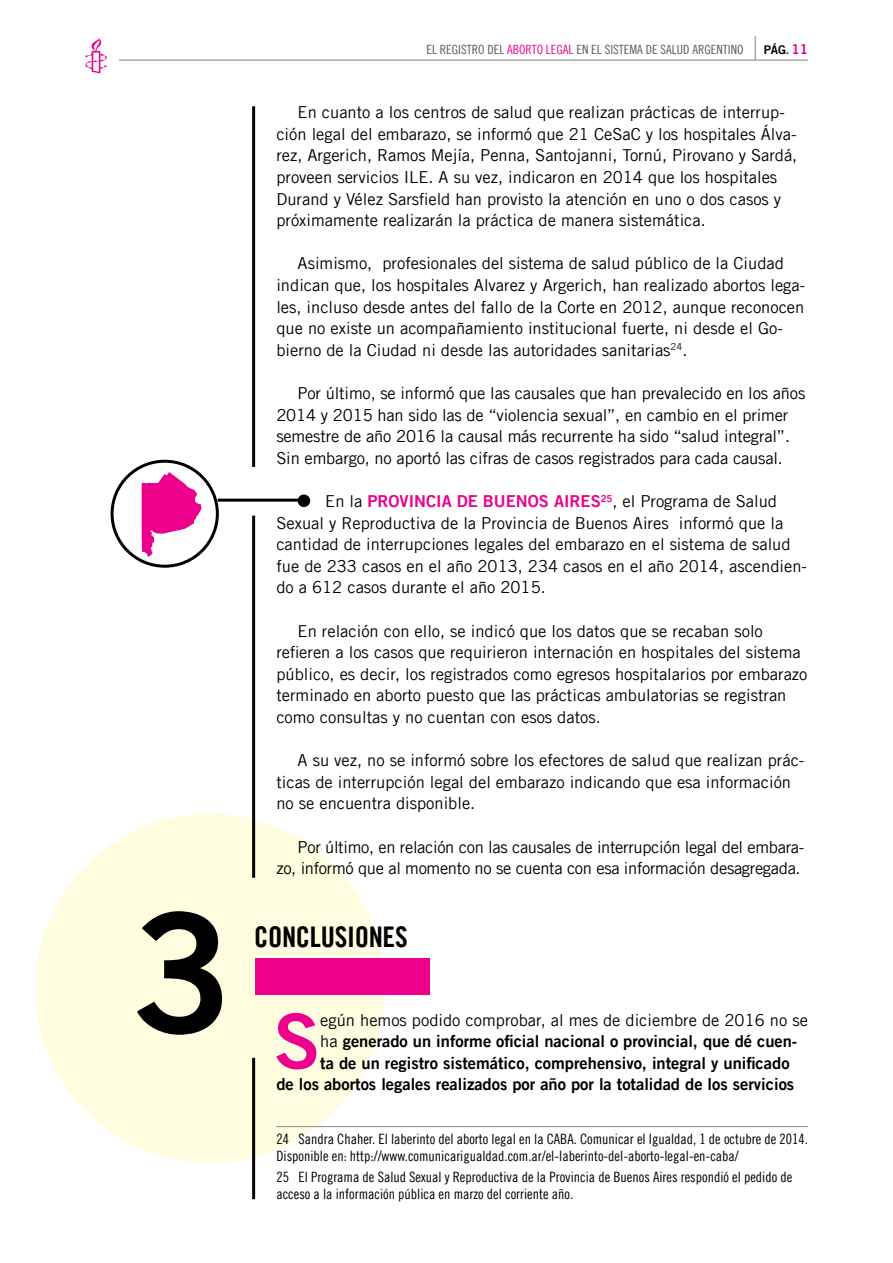
<style>
.page{position:relative;width:893px;height:1263px;background:#fff}
.page>*{position:absolute;margin:0;border:0;box-sizing:border-box;transform-origin:0 0}
.t1{font:166.5px "Amnesty Trade Gothic Bd 2";color:#000}
.t2{font:76.35px "Amnesty Trade Gothic Bd 2";color:#ec008c}
.t3{font:28.5px "Amnesty Trade Gothic Bd Cn 20";color:#000}
.t4{font:16.5px/21.6px "Amnesty Trade Gothic";color:#000}
.t5{font:16.5px "Amnesty Trade Gothic Bd 2";color:#000}
.t6{font:16.5px/21.6px "Amnesty Trade Gothic";letter-spacing:-.02em;color:#000;text-align:right}
.t7{font:14.25px/17.1px "Amnesty Trade Gothic Cn 18";color:#000}
.t8{font:12.75px "Amnesty Trade Gothic Cn 18";color:#58595b}
.t9{font:12px "Amnesty Trade Gothic Bd 2";color:#000}
.s1{color:#ec008c}
.s2{font-family:"Amnesty Trade Gothic Bd Cn 20"}
.s3{font-size:13.5px;color:#ec008c}
.s4{font-family:"Amnesty Trade Gothic Bd 2";color:#ec008c}
.s5{font-family:"Amnesty Trade Gothic"}
</style>
<div class="page">
<svg style="left:85px;top:38px;width:22px;height:35px"></svg>
<svg style="left:755px;top:36px;width:1px;height:24px"></svg>
<hr style="left:119px;top:60px;width:689px;height:1px;background:#939598">
<div style="left:35px;top:814px;width:350px;height:349px;background:#fffcdf;border-radius:50%"></div>
<div style="left:255px;top:958px;width:174px;height:36px;background:#ec008c"></div>
<div style="left:298px;top:494px;width:12px;height:13px;background:#000;border-radius:50%"></div>
<hr style="left:276px;top:1126px;width:532px;height:1px;background:#939598">
<hr style="left:252px;top:106px;width:3px;height:361px;background:#000">
<hr style="left:252px;top:516px;width:3px;height:362px;background:#000">
<hr style="left:252px;top:1058px;width:3px;height:141px;background:#000">
<div style="left:111px;top:460px;width:108px;height:108px;border:3px solid #000;border-radius:50%"></div>
<svg style="left:142px;top:472px;width:60px;height:85px"></svg>
<hr style="left:218px;top:499px;width:82px;height:3px;background:#000">
<h1 class="t1" style="left:132px;top:870px;width:103px">3</h1>
<p class="t8" style="left:426px;top:42px;width:318px">EL REGISTRO DEL <span class="s1">ABORTO LEGAL</span> EN EL SISTEMA DE SALUD ARGENTINO</p>
<p class="t9" style="left:764px;top:43px;width:46px">PáG<span class="s2">.</span> <span class="s3">11</span></p>
<p class="t4" style="left:276px;top:101px;width:522px;text-indent:21px">En cuanto a los centros de salud que realizan prácticas de interrup&shy;ción legal del embarazo, se informó que 21 CeSaC y los hospitales Álva&shy;rez, Argerich, Ramos Mejía, Penna, Santojanni, Tornú, Pirovano y Sardá, proveen servicios ILE. A su vez, indicaron en 2014 que los hospitales Durand y Vélez Sarsfield han provisto la atención en uno o dos casos y próximamente realizarán la práctica de manera sistemática.</p>
<p class="t4" style="left:276px;top:253px;width:530px;text-indent:21px">Asimismo, profesionales del sistema de salud público de la Ciudad indican que, los hospitales Alvarez y Argerich, han realizado abortos lega&shy;les, incluso desde antes del fallo de la Corte en 2012, aunque reconocen que no existe un acompañamiento institucional fuerte, ni desde el Go&shy;bierno de la Ciudad ni desde las autoridades sanitarias<sup>24</sup>.</p>
<p class="t4" style="left:276px;top:382px;width:530px;text-indent:21px">Por último, se informó que las causales que han prevalecido en los años 2014 y 2015 han sido las de “violencia sexual”, en cambio en el primer semestre de año 2016 la causal más recurrente ha sido “salud integral”.<br>Sin embargo, no aportó las cifras de casos registrados para cada causal.</p>
<p class="t4" style="left:276px;top:490px;width:532px;text-indent:49px">En la <span class="s4">PROVINCIA DE BUENOS AIRES</span><sup>25</sup>, el Programa de Salud Sexual y Reproductiva de la Provincia de Buenos Aires informó que la cantidad de interrupciones legales del embarazo en el sistema de salud fue de 233 casos en el año 2013, 234 casos en el año 2014, ascendien&shy;do a 612 casos durante el año 2015.</p>
<p class="t4" style="left:276px;top:620px;width:533px;text-indent:21px">En relación con ello, se indicó que los datos que se recaban solo refieren a los casos que requirieron internación en hospitales del sistema público, es decir, los registrados como egresos hospitalarios por embarazo terminado en aborto puesto que las prácticas ambulatorias se registran como consultas y no cuentan con esos datos.</p>
<p class="t4" style="left:276px;top:749px;width:530px;text-indent:21px">A su vez, no se informó sobre los efectores de salud que realizan prác&shy;ticas de interrupción legal del embarazo indicando que esa información no se encuentra disponible.</p>
<p class="t6" style="left:276px;top:836px;width:529px">Por último, en relación con las causales de interrupción legal del embara&shy;zo, informó que al momento no se cuenta con esa información desagregada.</p>
<h3 class="t3" style="left:254px;top:919px;width:69px">CONCLUSIONES</h3>
<h2 class="t2" style="left:274px;top:994px;width:48px">S</h2>
<p class="t4" style="left:320px;top:1009px;width:489px">egún hemos podido comprobar, al mes de diciembre de 2016 no se</p>
<p class="t5" style="left:320px;top:1031px;width:479px"><span class="s5">ha</span> generado un informe oficial nacional o provincial, que dé cuen-</p>
<p class="t5" style="left:320px;top:1052px;width:471px">ta de un registro sistemático, comprehensivo, integral y unificado</p>
<p class="t5" style="left:276px;top:1074px;width:519px">de los abortos legales realizados por año por la totalidad de los servicios</p>
<p class="t7" style="left:276px;top:1130px;width:533px">24 Sandra Chaher. El laberinto del aborto legal en la CABA. Comunicar el Igualdad, 1 de octubre de 2014.<br>Disponible en: http://www.comunicarigualdad.com.ar/el-laberinto-del-aborto-legal-en-caba/</p>
<p class="t7" style="left:276px;top:1168px;width:517px">25 El Programa de Salud Sexual y Reproductiva de la Provincia de Buenos Aires respondió el pedido de acceso a la información pública en marzo del corriente año.</p>
</div>
